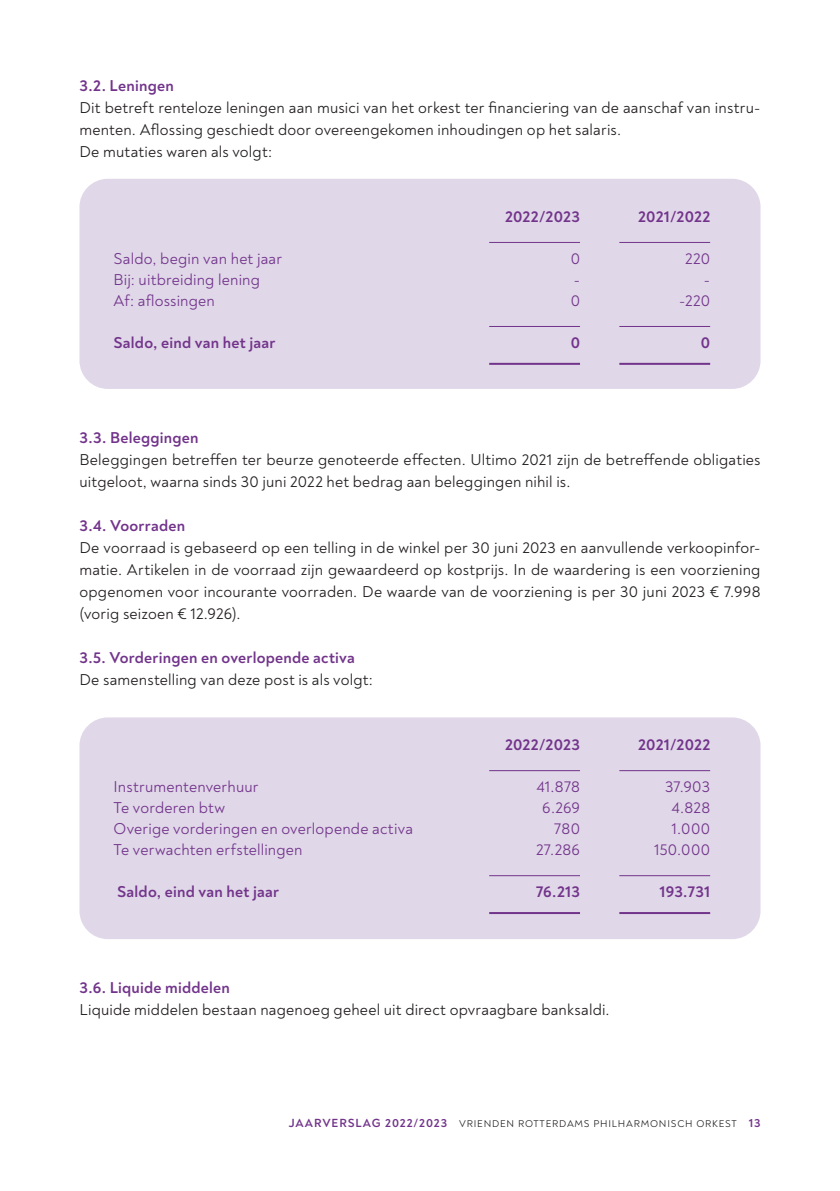
<style>
.page{position:relative;width:840px;height:1191px;background:#fff}
.page>*{position:absolute;margin:0;border:0;box-sizing:border-box;transform-origin:0 0}
.t1{font:16px/22px "Noah";letter-spacing:.015em;color:#231f20}
.t2{font:16px "Noah";letter-spacing:.015em;color:#72348b}
.t3{font:700 16px "Noah";letter-spacing:.015em;color:#72348b}
.t4{font:10px "Noah";letter-spacing:.08em;color:#231f20}
.s1{font-weight:700;font-size:12px;color:#72348b}
</style>
<div class="page">
<div style="left:79px;top:179px;width:681px;height:210px;background:#e0d7e8;border-radius:28px"></div>
<div style="left:79px;top:717px;width:681px;height:222px;background:#e0d7e8;border-radius:28px"></div>
<hr style="left:489px;top:242px;width:90px;height:1px;background:#72348b">
<hr style="left:619px;top:242px;width:90px;height:1px;background:#72348b">
<hr style="left:489px;top:326px;width:90px;height:1px;background:#72348b">
<hr style="left:619px;top:326px;width:90px;height:1px;background:#72348b">
<hr style="left:489px;top:363px;width:90px;height:2px;background:#72348b">
<hr style="left:619px;top:363px;width:90px;height:2px;background:#72348b">
<hr style="left:489px;top:770px;width:90px;height:1px;background:#72348b">
<hr style="left:619px;top:770px;width:90px;height:1px;background:#72348b">
<hr style="left:489px;top:875px;width:90px;height:1px;background:#72348b">
<hr style="left:619px;top:875px;width:90px;height:1px;background:#72348b">
<hr style="left:489px;top:912px;width:90px;height:2px;background:#72348b">
<hr style="left:619px;top:912px;width:90px;height:2px;background:#72348b">
<p class="t3" style="left:79px;top:75px;width:96px">3.2. Leningen</p>
<p class="t1" style="left:79px;top:96px;width:682px">Dit betreft renteloze leningen aan musici van het orkest ter financiering van de aanschaf van instru&shy;menten. Aflossing geschiedt door overeengekomen inhoudingen op het salaris.<br>De mutaties waren als volgt:</p>
<p class="t3" style="left:504px;top:206px;width:76px">2022/2023</p>
<p class="t3" style="left:637px;top:206px;width:73px">2021/2022</p>
<p class="t2" style="left:113px;top:249px;width:170px">Saldo, begin van het jaar</p>
<p class="t2" style="left:570px;top:249px;width:11px">0</p>
<p class="t2" style="left:684px;top:249px;width:27px">220</p>
<p class="t2" style="left:113px;top:270px;width:148px">Bij: uitbreiding lening</p>
<p class="t2" style="left:573px;top:270px;width:8px">-</p>
<p class="t2" style="left:703px;top:270px;width:8px">-</p>
<p class="t2" style="left:113px;top:291px;width:103px">Af: aflossingen</p>
<p class="t2" style="left:570px;top:291px;width:11px">0</p>
<p class="t2" style="left:678px;top:291px;width:33px">-220</p>
<p class="t3" style="left:113px;top:332px;width:163px">Saldo, eind van het jaar</p>
<p class="t3" style="left:570px;top:332px;width:11px">0</p>
<p class="t3" style="left:700px;top:332px;width:11px">0</p>
<p class="t3" style="left:79px;top:427px;width:121px">3.3. Beleggingen</p>
<p class="t1" style="left:79px;top:448px;width:682px">Beleggingen betreffen ter beurze genoteerde effecten. Ultimo 2021 zijn de betreffende obligaties uitgeloot, waarna sinds 30 juni 2022 het bedrag aan beleggingen nihil is.</p>
<p class="t3" style="left:79px;top:515px;width:107px">3.4. Voorraden</p>
<p class="t1" style="left:79px;top:536px;width:682px;text-align:justify">De voorraad is gebaseerd op een telling in de winkel per 30 juni 2023 en aanvullende verkoopinfor&shy;matie. Artikelen in de voorraad zijn gewaardeerd op kostprijs. In de waardering is een voorziening opgenomen voor incourante voorraden. De waarde van de voorziening is per 30 juni 2023 € 7.998 (vorig seizoen € 12.926).</p>
<p class="t3" style="left:79px;top:647px;width:277px">3.5. Vorderingen en overlopende activa</p>
<p class="t1" style="left:79px;top:668px;width:295px">De samenstelling van deze post is als volgt:</p>
<p class="t3" style="left:504px;top:734px;width:76px">2022/2023</p>
<p class="t3" style="left:637px;top:734px;width:73px">2021/2022</p>
<p class="t2" style="left:113px;top:777px;width:146px">Instrumentenverhuur</p>
<p class="t2" style="left:536px;top:777px;width:45px">41.878</p>
<p class="t2" style="left:664px;top:777px;width:47px">37.903</p>
<p class="t2" style="left:113px;top:798px;width:113px">Te vorderen btw</p>
<p class="t2" style="left:542px;top:798px;width:39px">6.269</p>
<p class="t2" style="left:671px;top:798px;width:40px">4.828</p>
<p class="t2" style="left:113px;top:819px;width:301px">Overige vorderingen en overlopende activa</p>
<p class="t2" style="left:554px;top:819px;width:27px">780</p>
<p class="t2" style="left:671px;top:819px;width:40px">1.000</p>
<p class="t2" style="left:113px;top:840px;width:190px">Te verwachten erfstellingen</p>
<p class="t2" style="left:535px;top:840px;width:45px">27.286</p>
<p class="t2" style="left:653px;top:840px;width:58px">150.000</p>
<p class="t3" style="left:117px;top:881px;width:163px">Saldo, eind van het jaar</p>
<p class="t3" style="left:535px;top:881px;width:45px">76.213</p>
<p class="t3" style="left:659px;top:881px;width:52px">193.731</p>
<p class="t3" style="left:79px;top:977px;width:152px">3.6. Liquide middelen</p>
<p class="t1" style="left:79px;top:998px;width:531px">Liquide middelen bestaan nagenoeg geheel uit direct opvraagbare banksaldi.</p>
<p class="t4" style="left:289px;top:1117px;width:473px"><span class="s1">JAARVERSLAG 2022/2023</span> VRIENDEN ROTTERDAMS PHILHARMONISCH ORKEST <span class="s1">13</span></p>
</div>
